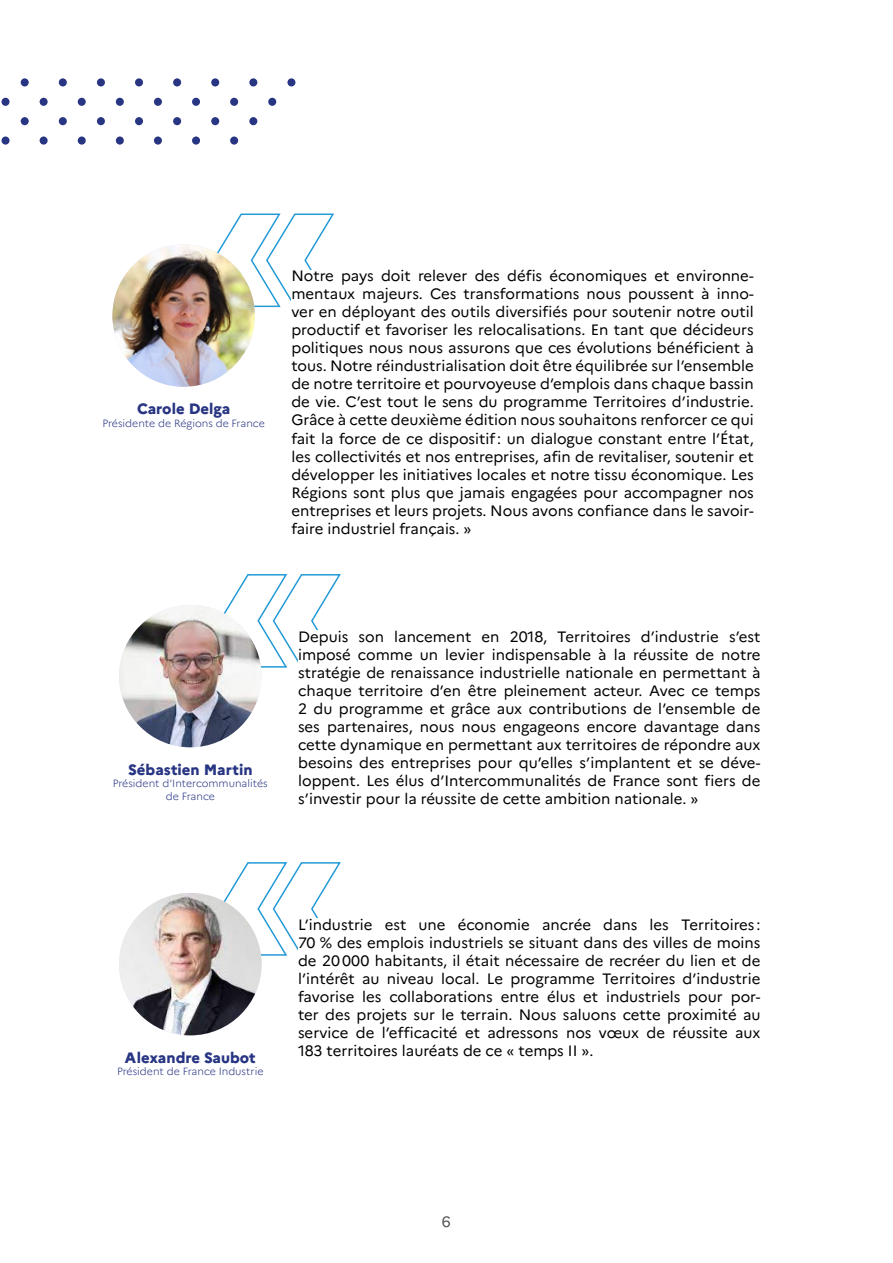
<style>
.page{position:relative;width:893px;height:1263px;background:#fff}
.page>*{position:absolute;margin:0;border:0;box-sizing:border-box;transform-origin:0 0}
.t1{font:15px/18px "Marianne";color:#000;text-align:justify}
.t2{font:800 15px "Marianne";color:#283583}
.t3{font:15px "Marianne";color:#575756}
.t4{font:300 10.5px/12.6px "Marianne";color:#283583;text-align:center}
</style>
<div class="page">
<svg style="left:217px;top:213px;width:117px;height:95px"></svg>
<img style="left:112px;top:244px;width:143px;height:143px;border-radius:71px">
<div style="left:291px;top:270px;width:463px;height:335px;background:#fff"></div>
<div style="left:287px;top:78px;width:9px;height:9px;background:#283583;border-radius:50%"></div>
<div style="left:286px;top:77px;width:11px;height:11px;border:2px solid #fff;border-radius:50%"></div>
<div style="left:249px;top:78px;width:9px;height:9px;background:#283583;border-radius:50%"></div>
<div style="left:248px;top:77px;width:11px;height:11px;border:2px solid #fff;border-radius:50%"></div>
<div style="left:210px;top:78px;width:10px;height:9px;background:#283583;border-radius:50%"></div>
<div style="left:210px;top:77px;width:11px;height:11px;border:2px solid #fff;border-radius:50%"></div>
<div style="left:172px;top:78px;width:10px;height:9px;background:#283583;border-radius:50%"></div>
<div style="left:172px;top:77px;width:11px;height:11px;border:2px solid #fff;border-radius:50%"></div>
<div style="left:134px;top:78px;width:10px;height:9px;background:#283583;border-radius:50%"></div>
<div style="left:134px;top:77px;width:11px;height:11px;border:2px solid #fff;border-radius:50%"></div>
<div style="left:96px;top:78px;width:10px;height:9px;background:#283583;border-radius:50%"></div>
<div style="left:95px;top:77px;width:11px;height:11px;border:2px solid #fff;border-radius:50%"></div>
<div style="left:20px;top:78px;width:9px;height:9px;background:#283583;border-radius:50%"></div>
<div style="left:19px;top:77px;width:11px;height:11px;border:2px solid #fff;border-radius:50%"></div>
<div style="left:58px;top:78px;width:10px;height:9px;background:#283583;border-radius:50%"></div>
<div style="left:57px;top:77px;width:11px;height:11px;border:2px solid #fff;border-radius:50%"></div>
<div style="left:267px;top:97px;width:10px;height:10px;background:#283583;border-radius:50%"></div>
<div style="left:267px;top:96px;width:11px;height:11px;border:2px solid #fff;border-radius:50%"></div>
<div style="left:229px;top:97px;width:10px;height:10px;background:#283583;border-radius:50%"></div>
<div style="left:229px;top:96px;width:11px;height:11px;border:2px solid #fff;border-radius:50%"></div>
<div style="left:191px;top:97px;width:10px;height:10px;background:#283583;border-radius:50%"></div>
<div style="left:191px;top:96px;width:11px;height:11px;border:2px solid #fff;border-radius:50%"></div>
<div style="left:153px;top:97px;width:10px;height:10px;background:#283583;border-radius:50%"></div>
<div style="left:152px;top:96px;width:11px;height:11px;border:2px solid #fff;border-radius:50%"></div>
<div style="left:115px;top:97px;width:10px;height:10px;background:#283583;border-radius:50%"></div>
<div style="left:114px;top:96px;width:11px;height:11px;border:2px solid #fff;border-radius:50%"></div>
<div style="left:77px;top:97px;width:9px;height:10px;background:#283583;border-radius:50%"></div>
<div style="left:76px;top:96px;width:11px;height:11px;border:2px solid #fff;border-radius:50%"></div>
<div style="left:1px;top:97px;width:9px;height:10px;background:#283583;border-radius:50%"></div>
<div style="left:0;top:96px;width:11px;height:11px;border:2px solid #fff;border-radius:50%"></div>
<div style="left:39px;top:97px;width:9px;height:10px;background:#283583;border-radius:50%"></div>
<div style="left:38px;top:96px;width:11px;height:11px;border:2px solid #fff;border-radius:50%"></div>
<div style="left:249px;top:116px;width:9px;height:10px;background:#283583;border-radius:50%"></div>
<div style="left:248px;top:116px;width:11px;height:11px;border:2px solid #fff;border-radius:50%"></div>
<div style="left:210px;top:116px;width:10px;height:10px;background:#283583;border-radius:50%"></div>
<div style="left:210px;top:116px;width:11px;height:11px;border:2px solid #fff;border-radius:50%"></div>
<div style="left:172px;top:116px;width:10px;height:10px;background:#283583;border-radius:50%"></div>
<div style="left:172px;top:116px;width:11px;height:11px;border:2px solid #fff;border-radius:50%"></div>
<div style="left:134px;top:116px;width:10px;height:10px;background:#283583;border-radius:50%"></div>
<div style="left:134px;top:116px;width:11px;height:11px;border:2px solid #fff;border-radius:50%"></div>
<div style="left:96px;top:116px;width:10px;height:10px;background:#283583;border-radius:50%"></div>
<div style="left:95px;top:116px;width:11px;height:11px;border:2px solid #fff;border-radius:50%"></div>
<div style="left:20px;top:116px;width:9px;height:10px;background:#283583;border-radius:50%"></div>
<div style="left:19px;top:116px;width:11px;height:11px;border:2px solid #fff;border-radius:50%"></div>
<div style="left:58px;top:116px;width:10px;height:10px;background:#283583;border-radius:50%"></div>
<div style="left:57px;top:116px;width:11px;height:11px;border:2px solid #fff;border-radius:50%"></div>
<div style="left:229px;top:136px;width:10px;height:9px;background:#283583;border-radius:50%"></div>
<div style="left:229px;top:135px;width:11px;height:11px;border:2px solid #fff;border-radius:50%"></div>
<div style="left:191px;top:136px;width:10px;height:9px;background:#283583;border-radius:50%"></div>
<div style="left:191px;top:135px;width:11px;height:11px;border:2px solid #fff;border-radius:50%"></div>
<div style="left:153px;top:136px;width:10px;height:9px;background:#283583;border-radius:50%"></div>
<div style="left:152px;top:135px;width:11px;height:11px;border:2px solid #fff;border-radius:50%"></div>
<div style="left:115px;top:136px;width:10px;height:9px;background:#283583;border-radius:50%"></div>
<div style="left:114px;top:135px;width:11px;height:11px;border:2px solid #fff;border-radius:50%"></div>
<div style="left:77px;top:136px;width:9px;height:9px;background:#283583;border-radius:50%"></div>
<div style="left:76px;top:135px;width:11px;height:11px;border:2px solid #fff;border-radius:50%"></div>
<div style="left:1px;top:136px;width:9px;height:9px;background:#283583;border-radius:50%"></div>
<div style="left:0;top:135px;width:11px;height:11px;border:2px solid #fff;border-radius:50%"></div>
<div style="left:39px;top:136px;width:9px;height:9px;background:#283583;border-radius:50%"></div>
<div style="left:38px;top:135px;width:11px;height:11px;border:2px solid #fff;border-radius:50%"></div>
<svg style="left:224px;top:574px;width:117px;height:94px"></svg>
<img style="left:119px;top:605px;width:143px;height:142px;border-radius:71px">
<div style="left:298px;top:631px;width:462px;height:188px;background:#fff"></div>
<svg style="left:218px;top:862px;width:123px;height:94px"></svg>
<img style="left:119px;top:893px;width:143px;height:142px;border-radius:71px">
<div style="left:298px;top:919px;width:462px;height:188px;background:#fff"></div>
<p class="t2" style="left:137px;top:397px;width:95px">Carole Delga</p>
<p class="t4" style="left:102px;top:416px;width:164px">Présidente de Régions de France</p>
<p class="t1" style="left:291px;top:266px;width:464px">Notre pays doit relever des défis économiques et environne&shy;mentaux majeurs. Ces transformations nous poussent à inno&shy;ver en déployant des outils diversifiés pour soutenir notre outil productif et favoriser les relocalisations. En tant que décideurs politiques nous nous assurons que ces évolutions bénéficient à tous. Notre réindustrialisation doit être équilibrée sur l’ensemble de notre territoire et pourvoyeuse d’emplois dans chaque bassin de vie. C’est tout le sens du programme Territoires d’industrie.<br>Grâce à cette deuxième édition nous souhaitons renforcer ce qui fait la force de ce dispositif : un dialogue constant entre l’État, les collectivités et nos entreprises, afin de revitaliser, soutenir et développer les initiatives locales et notre tissu économique. Les Régions sont plus que jamais engagées pour accompagner nos entreprises et leurs projets. Nous avons confiance dans le savoir&shy;faire industriel français. »</p>
<p class="t2" style="left:128px;top:757px;width:126px">Sébastien Martin</p>
<p class="t4" style="left:113px;top:776px;width:157px">Président d’Intercommunalités de France</p>
<p class="t1" style="left:298px;top:626px;width:464px">Depuis son lancement en 2018, Territoires d’industrie s’est imposé comme un levier indispensable à la réussite de notre stratégie de renaissance industrielle nationale en permettant à chaque territoire d’en être pleinement acteur. Avec ce temps 2 du programme et grâce aux contributions de l’ensemble de ses partenaires, nous nous engageons encore davantage dans cette dynamique en permettant aux territoires de répondre aux besoins des entreprises pour qu’elles s’implantent et se déve&shy;loppent. Les élus d’Intercommunalités de France sont fiers de s’investir pour la réussite de cette ambition nationale. »</p>
<p class="t2" style="left:125px;top:1045px;width:132px">Alexandre Saubot</p>
<p class="t4" style="left:117px;top:1064px;width:148px">Président de France Industrie</p>
<p class="t1" style="left:298px;top:914px;width:464px">L’industrie est une économie ancrée dans les Territoires :<br>70 % des emplois industriels se situant dans des villes de moins de 20 000 habitants, il était nécessaire de recréer du lien et de l’intérêt au niveau local. Le programme Territoires d’industrie favorise les collaborations entre élus et industriels pour por&shy;ter des projets sur le terrain. Nous saluons cette proximité au service de l’efficacité et adressons nos vœux de réussite aux 183 territoires lauréats de ce « temps II ».</p>
<p class="t3" style="left:442px;top:1210px;width:10px">6</p>
</div>
